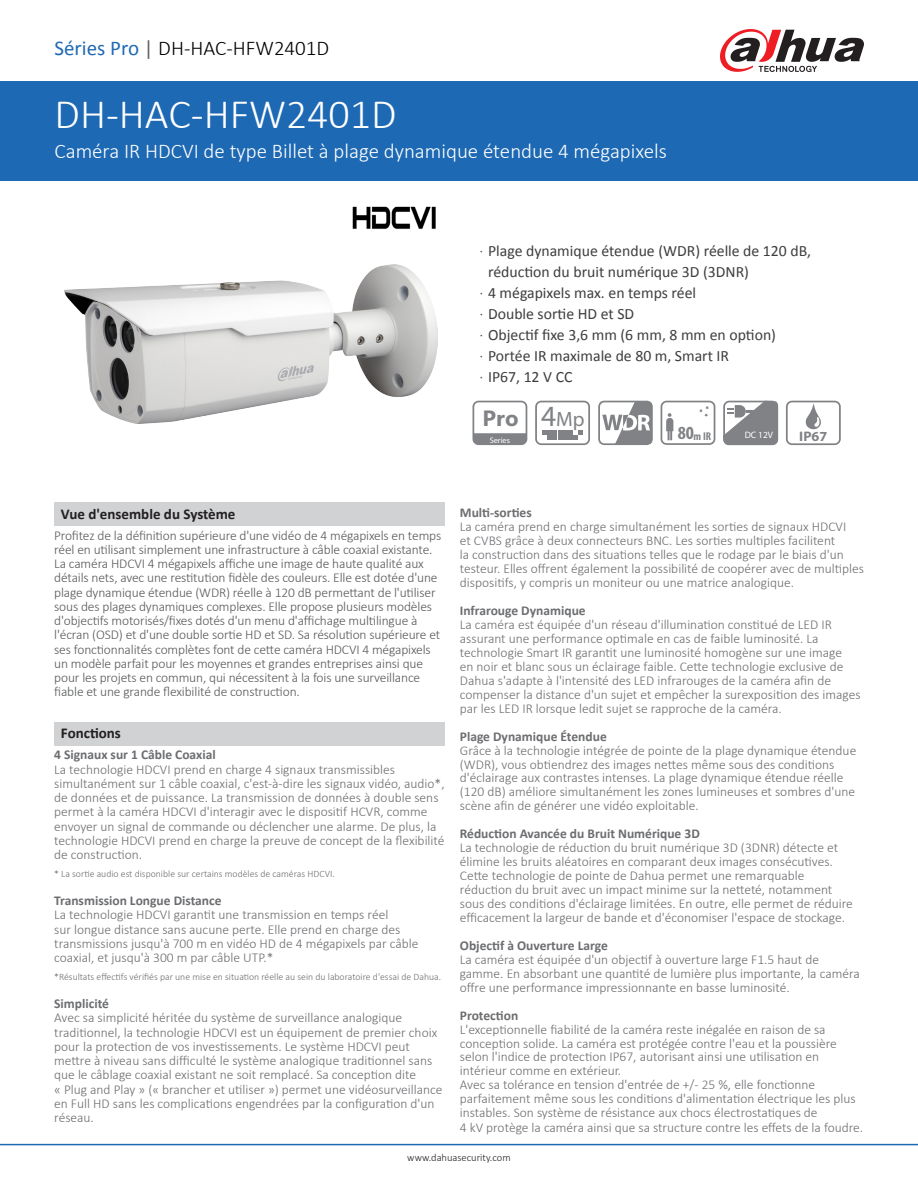
<style>
.page{position:relative;width:918px;height:1188px;background:#fff}
.page>*{position:absolute;margin:0;border:0;box-sizing:border-box;transform-origin:0 0}
.t1{font:300 42px "Calibri";color:#fff}
.t2{font:700 22.05px "Segoe UI";color:#808285}
.t3{font:300 21px "Calibri";color:#fff}
.t4{font:300 21px "Calibri";color:#000}
.t5{font:15.75px/21px "Calibri";color:#3e3e3f}
.Heading_1{font:700 15px "Calibri";color:#231f20}
.t6{font:700 13.8px "Myriad Pro";color:#808285}
.t7{font:300 13.5px/14px "Calibri";color:#6c6d70}
.t8{font:300 13.5px/14.2px "Calibri";letter-spacing:-.01em;color:#57585a}
.t9{font:700 13.5px "Calibri";color:#6c6d70}
.t10{font:700 condensed 11.25px "Myriad Pro";color:#808285}
.t11{font:300 10.5px "Calibri";color:#231f20}
.Note{font:300 9.75px "Calibri";color:#6c6d70}
.t12{font:700 semi-condensed 9.3px "Myriad Pro";color:#fff}
.t13{font:700 semi-condensed 8.1px "Myriad Pro";color:#fff}
.s1{font-weight:400;color:#1e69b4}
.s2{font-weight:400;color:#636366}
.s3{font-weight:300}
.s4{font-family:"Myriad Pro";font-stretch:semi-condensed;font-size:29.4px}
.s5{font-family:"Myriad Pro";font-stretch:semi-condensed;font-size:20.7px}
.s6{font-size:18.6px}
</style>
<div class="page">
<div style="left:54px;top:502px;width:391px;height:24px;background:#d1d2d4"></div>
<div style="left:54px;top:722px;width:391px;height:23px;background:#d1d2d4"></div>
<div style="left:0;top:81px;width:918px;height:100px;background:#1e69b4"></div>
<hr style="left:0;top:1144px;width:918px;height:1px;background:#1e69b4">
<svg style="left:720px;top:29px;width:144px;height:43px"></svg>
<img style="left:65px;top:264px;width:372px;height:159px">
<svg style="left:473px;top:401px;width:54px;height:44px"></svg>
<svg style="left:661px;top:401px;width:54px;height:44px"></svg>
<svg style="left:723px;top:401px;width:55px;height:44px"></svg>
<svg style="left:786px;top:401px;width:55px;height:44px"></svg>
<svg style="left:535px;top:401px;width:55px;height:44px"></svg>
<svg style="left:598px;top:401px;width:55px;height:44px"></svg>
<img style="left:352px;top:206px;width:84px;height:23px">
<p class="t4" style="left:55px;top:35px;width:276px"><span class="s1">Séries Pro</span> <span class="s2">|</span> DH-HAC-HFW2401D</p>
<p class="t1" style="left:55px;top:88px;width:344px">DH-HAC-HFW2401D</p>
<p class="t3" style="left:55px;top:138px;width:614px">Caméra IR HDCVI de type Billet à plage dynamique étendue 4 mégapixels</p>
<p class="t5" style="left:488px;top:240px;width:324px;text-indent:-9px"><span class="s3">·</span> Plage dynamique étendue (WDR) réelle de 120 dB, réduction du bruit numérique 3D (3DNR)</p>
<p class="t5" style="left:479px;top:282px;width:218px"><span class="s3">·</span> 4 mégapixels max. en temps réel</p>
<p class="t5" style="left:479px;top:303px;width:156px"><span class="s3">·</span> Double sortie HD et SD</p>
<p class="t5" style="left:479px;top:324px;width:298px"><span class="s3">·</span> Objectif fixe 3,6 mm (6 mm, 8 mm en option)</p>
<p class="t5" style="left:479px;top:345px;width:251px"><span class="s3">·</span> Portée IR maximale de 80 m, Smart IR</p>
<p class="t5" style="left:479px;top:366px;width:95px"><span class="s3">·</span> IP67, 12 V CC</p>
<p class="t2" style="left:483px;top:403px;width:104px">Pro <span class="s4">4</span><span class="s5">Mp</span></p>
<p class="t13" style="left:490px;top:435px;width:22px">Series</p>
<p class="t10" style="left:678px;top:429px;width:35px"><span class="s6">80</span>m IR</p>
<p class="t12" style="left:745px;top:429px;width:30px">DC 12V</p>
<p class="t6" style="left:799px;top:428px;width:30px">IP67</p>
<p class="t9" style="left:460px;top:504px;width:73px">Multi-sorties</p>
<p class="t7" style="left:460px;top:520px;width:406px">La caméra prend en charge simultanément les sorties de signaux HDCVI<br>et CVBS grâce à deux connecteurs BNC. Les sorties multiples facilitent<br>la construction dans des situations telles que le rodage par le biais d'un testeur. Elles offrent également la possibilité de coopérer avec de multiples dispositifs, y compris un moniteur ou une matrice analogique.</p>
<p class="t9" style="left:460px;top:602px;width:127px">Infrarouge Dynamique</p>
<p class="t7" style="left:460px;top:617px;width:402px">La caméra est équipée d'un réseau d'illumination constitué de LED IR assurant une performance optimale en cas de faible luminosité. La technologie Smart IR garantit une luminosité homogène sur une image<br>en noir et blanc sous un éclairage faible. Cette technologie exclusive de Dahua s'adapte à l'intensité des LED infrarouges de la caméra afin de compenser la distance d'un sujet et empêcher la surexposition des images par les LED IR lorsque ledit sujet se rapproche de la caméra.</p>
<p class="t9" style="left:460px;top:728px;width:148px">Plage Dynamique Étendue</p>
<p class="t7" style="left:460px;top:743px;width:398px">Grâce à la technologie intégrée de pointe de la plage dynamique étendue (WDR), vous obtiendrez des images nettes même sous des conditions d'éclairage aux contrastes intenses. La plage dynamique étendue réelle (120 dB) améliore simultanément les zones lumineuses et sombres d'une scène afin de générer une vidéo exploitable.</p>
<p class="t9" style="left:460px;top:825px;width:241px">Réduction Avancée du Bruit Numérique 3D</p>
<p class="t7" style="left:460px;top:841px;width:395px">La technologie de réduction du bruit numérique 3D (3DNR) détecte et élimine les bruits aléatoires en comparant deux images consécutives.<br>Cette technologie de pointe de Dahua permet une remarquable réduction du bruit avec un impact minime sur la netteté, notamment sous des conditions d'éclairage limitées. En outre, elle permet de réduire efficacement la largeur de bande et d'économiser l'espace de stockage.</p>
<p class="t9" style="left:460px;top:937px;width:149px">Objectif à Ouverture Large</p>
<p class="t7" style="left:460px;top:952px;width:401px">La caméra est équipée d'un objectif à ouverture large F1.5 haut de gamme. En absorbant une quantité de lumière plus importante, la caméra offre une performance impressionnante en basse luminosité.</p>
<p class="t9" style="left:460px;top:1007px;width:60px">Protection</p>
<p class="t7" style="left:460px;top:1022px;width:378px">L'exceptionnelle fiabilité de la caméra reste inégalée en raison de sa conception solide. La caméra est protégée contre l'eau et la poussière selon l'indice de protection IP67, autorisant ainsi une utilisation en intérieur comme en extérieur.</p>
<p class="t7" style="left:460px;top:1078px;width:405px">Avec sa tolérance en tension d'entrée de +/- 25 %, elle fonctionne parfaitement même sous les conditions d'alimentation électrique les plus instables. Son système de résistance aux chocs électrostatiques de<br>4 kV protège la caméra ainsi que sa structure contre les effets de la foudre.</p>
<p class="t11" style="left:407px;top:1151px;width:105px">www.dahuasecurity.com</p>
<p class="Heading_1" style="left:61px;top:504px;width:176px">Vue d'ensemble du Système</p>
<p class="t8" style="left:54px;top:528px;width:389px">Profitez de la définition supérieure d'une vidéo de 4 mégapixels en temps réel en utilisant simplement une infrastructure à câble coaxial existante.<br>La caméra HDCVI 4 mégapixels affiche une image de haute qualité aux détails nets, avec une restitution fidèle des couleurs. Elle est dotée d'une plage dynamique étendue (WDR) réelle à 120 dB permettant de l'utiliser sous des plages dynamiques complexes. Elle propose plusieurs modèles d'objectifs motorisés/fixes dotés d'un menu d'affichage multilingue à l'écran (OSD) et d'une double sortie HD et SD. Sa résolution supérieure et ses fonctionnalités complètes font de cette caméra HDCVI 4 mégapixels un modèle parfait pour les moyennes et grandes entreprises ainsi que pour les projets en commun, qui nécessitent à la fois une surveillance fiable et une grande flexibilité de construction.</p>
<p class="Heading_1" style="left:61px;top:724px;width:61px">Fonctions</p>
<p class="t9" style="left:54px;top:746px;width:163px">4 Signaux sur 1 Câble Coaxial</p>
<p class="t7" style="left:54px;top:762px;width:392px">La technologie HDCVI prend en charge 4 signaux transmissibles simultanément sur 1 câble coaxial, c'est-à-dire les signaux vidéo, audio*, de données et de puissance. La transmission de données à double sens permet à la caméra HDCVI d'interagir avec le dispositif HCVR, comme envoyer un signal de commande ou déclencher une alarme. De plus, la technologie HDCVI prend en charge la preuve de concept de la flexibilité de construction.</p>
<p class="Note" style="left:54px;top:867px;width:282px">* La sortie audio est disponible sur certains modèles de caméras HDCVI.</p>
<p class="t9" style="left:54px;top:892px;width:169px">Transmission Longue Distance</p>
<p class="t7" style="left:54px;top:908px;width:366px">La technologie HDCVI garantit une transmission en temps réel<br>sur longue distance sans aucune perte. Elle prend en charge des transmissions jusqu'à 700 m en vidéo HD de 4 mégapixels par câble coaxial, et jusqu'à 300 m par câble UTP.*</p>
<p class="Note" style="left:54px;top:970px;width:388px">*Résultats effectifs vérifiés par une mise en situation réelle au sein du laboratoire d'essai de Dahua.</p>
<p class="t9" style="left:54px;top:995px;width:56px">Simplicité</p>
<p class="t7" style="left:54px;top:1011px;width:390px">Avec sa simplicité héritée du système de surveillance analogique traditionnel, la technologie HDCVI est un équipement de premier choix pour la protection de vos investissements. Le système HDCVI peut mettre à niveau sans difficulté le système analogique traditionnel sans que le câblage coaxial existant ne soit remplacé. Sa conception dite<br>« Plug and Play » (« brancher et utiliser ») permet une vidéosurveillance en Full HD sans les complications engendrées par la configuration d'un réseau.</p>
</div>
